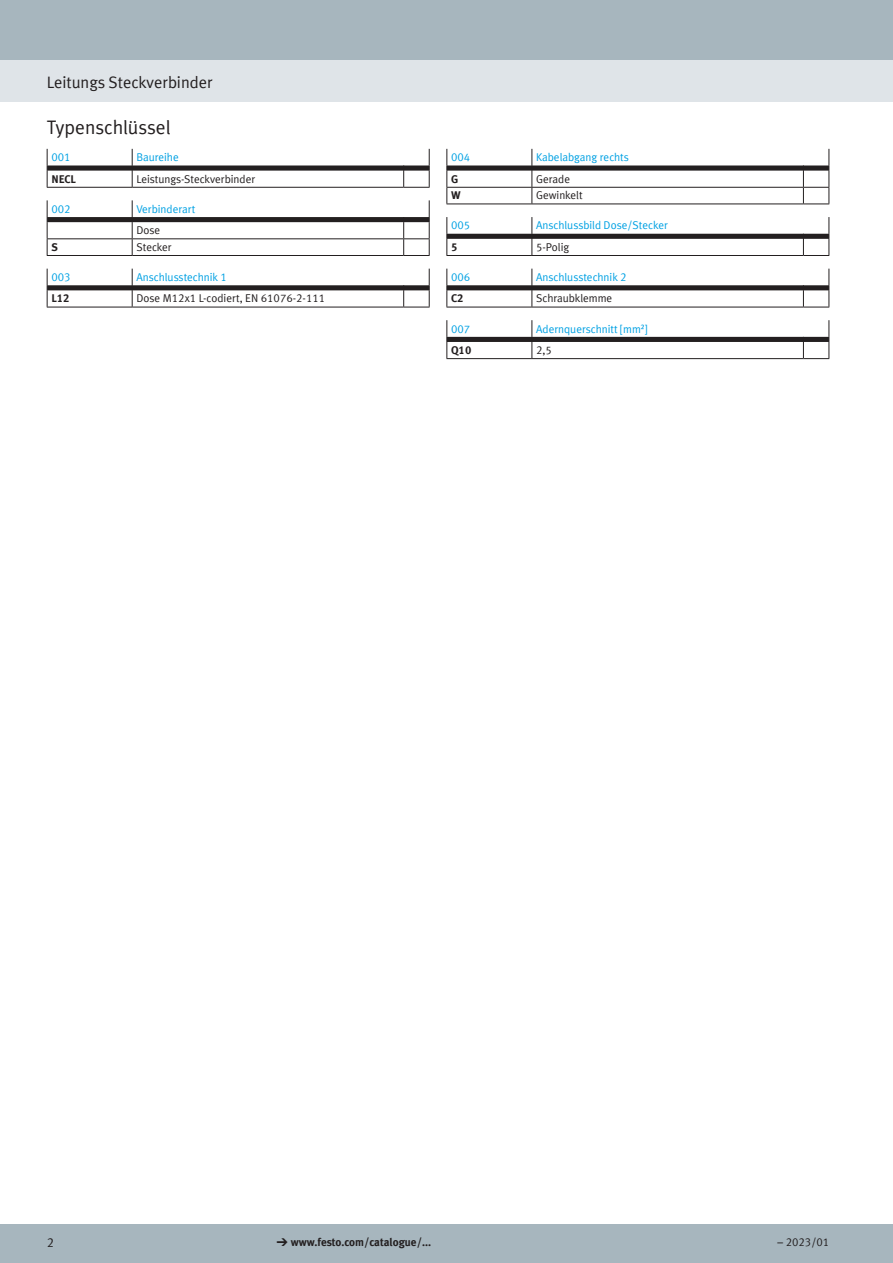
<style>
.page{position:relative;width:893px;height:1263px;background:#fff}
.page>*{position:absolute;margin:0;border:0;box-sizing:border-box;transform-origin:0 0}
.t1{font:19.5px "Festo";color:#231f20}
.t2{font:16.5px "Festo";color:#231f20}
.t3{font:12.75px "Festo";color:#231f20}
.FES_tab_head_2{font:11.25px "Festo";color:#00a1e3}
.FES_tab_regular{font:11.25px "Festo";color:#231f20}
.FES_type_code{font:700 11.25px "Festo";color:#231f20}
.s1{font-family:"Meto Pict 182";font-weight:400}
</style>
<div class="page">
<div style="left:0;top:1225px;width:893px;height:38px;background:#a7b6be"></div>
<div style="left:0;top:60px;width:893px;height:42px;background:#dfe4e8"></div>
<div style="left:0;top:0;width:893px;height:60px;background:#a7b6be"></div>
<svg style="left:47px;top:149px;width:383px;height:39px"></svg>
<svg style="left:47px;top:200px;width:383px;height:56px"></svg>
<svg style="left:47px;top:269px;width:383px;height:39px"></svg>
<svg style="left:446px;top:149px;width:383px;height:56px"></svg>
<svg style="left:446px;top:217px;width:383px;height:39px"></svg>
<svg style="left:446px;top:269px;width:383px;height:39px"></svg>
<svg style="left:446px;top:320px;width:383px;height:39px"></svg>
<h2 class="t2" style="left:47px;top:70px;width:167px">Leitungs Steckverbinder</h2>
<h1 class="t1" style="left:47px;top:112px;width:125px">Typenschlüssel</h1>
<p class="FES_tab_head_2" style="left:51px;top:149px;width:21px">001</p>
<p class="FES_tab_head_2" style="left:136px;top:149px;width:44px">Baureihe</p>
<p class="FES_type_code" style="left:51px;top:170px;width:26px">NECL</p>
<p class="FES_tab_regular" style="left:136px;top:170px;width:120px">Leistungs-Steckverbinder</p>
<p class="FES_tab_head_2" style="left:51px;top:200px;width:21px">002</p>
<p class="FES_tab_head_2" style="left:136px;top:200px;width:60px">Verbinderart</p>
<p class="FES_tab_regular" style="left:136px;top:222px;width:25px">Dose</p>
<p class="FES_type_code" style="left:51px;top:238px;width:8px">S</p>
<p class="FES_tab_regular" style="left:136px;top:238px;width:37px">Stecker</p>
<p class="FES_tab_head_2" style="left:51px;top:269px;width:21px">003</p>
<p class="FES_tab_head_2" style="left:136px;top:269px;width:92px">Anschlusstechnik 1</p>
<p class="FES_type_code" style="left:51px;top:290px;width:20px">L12</p>
<p class="FES_tab_regular" style="left:136px;top:290px;width:190px">Dose M12x1 L-codiert, EN 61076-2-111</p>
<p class="FES_tab_head_2" style="left:451px;top:149px;width:21px">004</p>
<p class="FES_tab_head_2" style="left:536px;top:149px;width:94px">Kabelabgang rechts</p>
<p class="FES_type_code" style="left:451px;top:170px;width:9px">G</p>
<p class="FES_tab_regular" style="left:536px;top:170px;width:35px">Gerade</p>
<p class="FES_type_code" style="left:451px;top:187px;width:11px">W</p>
<p class="FES_tab_regular" style="left:536px;top:187px;width:48px">Gewinkelt</p>
<p class="FES_tab_head_2" style="left:451px;top:217px;width:21px">005</p>
<p class="FES_tab_head_2" style="left:536px;top:217px;width:133px">Anschlussbild Dose/Stecker</p>
<p class="FES_type_code" style="left:451px;top:238px;width:8px">5</p>
<p class="FES_tab_regular" style="left:536px;top:238px;width:35px">5-Polig</p>
<p class="FES_tab_head_2" style="left:451px;top:269px;width:21px">006</p>
<p class="FES_tab_head_2" style="left:536px;top:269px;width:92px">Anschlusstechnik 2</p>
<p class="FES_type_code" style="left:451px;top:290px;width:14px">C2</p>
<p class="FES_tab_regular" style="left:536px;top:290px;width:78px">Schraubklemme</p>
<p class="FES_tab_head_2" style="left:451px;top:320px;width:21px">007</p>
<p class="FES_tab_head_2" style="left:536px;top:320px;width:113px">Adernquerschnitt [mm²]</p>
<p class="FES_type_code" style="left:451px;top:341px;width:22px">Q10</p>
<p class="FES_tab_regular" style="left:536px;top:342px;width:17px">2,5</p>
<p class="t3" style="left:47px;top:1233px;width:9px">2</p>
<p class="FES_type_code" style="left:276px;top:1234px;width:156px"><span class="s1">d</span> www.festo.com/catalogue/...</p>
<p class="FES_tab_regular" style="left:777px;top:1234px;width:53px">– 2023/01</p>
</div>
